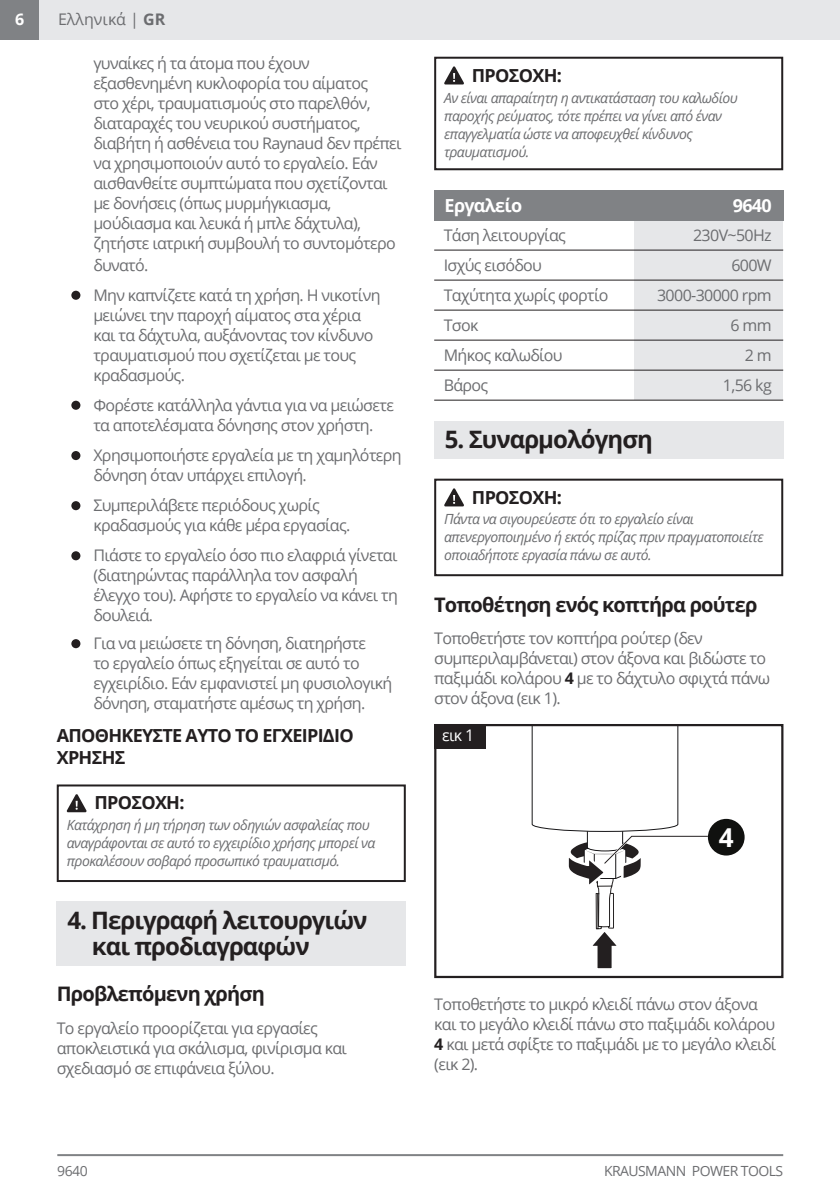
<style>
.page{position:relative;width:840px;height:1191px;background:#fff}
.page>*{position:absolute;margin:0;border:0;box-sizing:border-box;transform-origin:0 0}
.t1{font:700 26px "Open Sans";color:#fff}
.t2{font:700 24px/26px "Open Sans";letter-spacing:-.04em;color:#231f20}
.t3{font:700 20px "Open Sans";letter-spacing:-.04em;color:#231f20}
.t4{font:700 18px/22px "Open Sans";letter-spacing:-.04em;color:#231f20}
.t5{font:700 18px "Open Sans";letter-spacing:-.04em;color:#fff}
.t6{font:16px/20px "Open Sans";letter-spacing:-.04em;color:#6c6d70}
.t7{font:16px "Open Sans";color:#6c6d70}
.t8{font:16px "Open Sans";color:#fff}
.t9{font:700 16px "Open Sans";color:#fff}
.t10{font:italic 14px/18px "Open Sans";letter-spacing:-.04em;color:#6c6d70}
.t11{font:14px "Open Sans";letter-spacing:-.04em;color:#6c6d70}
.s1{font-weight:700}
.s2{font-weight:700;color:#231f20}
</style>
<div class="page">
<div style="left:0;top:0;width:40px;height:40px;background:#808285"></div>
<hr style="left:57px;top:1154px;width:725px;height:2px;background:#808285">
<div style="left:40px;top:0;width:799px;height:40px;background:#e6e7e9"></div>
<div style="left:634px;top:220px;width:148px;height:180px;background:#e6e7e9"></div>
<div style="left:434px;top:190px;width:348px;height:30px;background:#808285"></div>
<hr style="left:434px;top:250px;width:348px;height:1px;background:#231f20">
<hr style="left:434px;top:280px;width:348px;height:1px;background:#231f20">
<hr style="left:434px;top:310px;width:348px;height:1px;background:#231f20">
<hr style="left:434px;top:340px;width:348px;height:1px;background:#231f20">
<hr style="left:434px;top:370px;width:348px;height:1px;background:#231f20">
<hr style="left:434px;top:400px;width:348px;height:1px;background:#231f20">
<div style="left:71px;top:291px;width:9px;height:9px;background:#231f20;border-radius:50%"></div>
<div style="left:71px;top:401px;width:9px;height:9px;background:#231f20;border-radius:50%"></div>
<div style="left:71px;top:451px;width:9px;height:9px;background:#231f20;border-radius:50%"></div>
<div style="left:71px;top:501px;width:9px;height:9px;background:#231f20;border-radius:50%"></div>
<div style="left:71px;top:551px;width:9px;height:9px;background:#231f20;border-radius:50%"></div>
<div style="left:71px;top:639px;width:9px;height:9px;background:#231f20;border-radius:50%"></div>
<div style="left:434px;top:421px;width:348px;height:37px;background:#e6e7e9"></div>
<div style="left:57px;top:902px;width:348px;height:64px;background:#e6e7e9"></div>
<div style="left:57px;top:784px;width:348px;height:98px;border:2px solid #231f20"></div>
<svg style="left:66px;top:794px;width:21px;height:18px"></svg>
<div style="left:434px;top:57px;width:348px;height:113px;border:2px solid #231f20"></div>
<svg style="left:444px;top:66px;width:20px;height:18px"></svg>
<div style="left:434px;top:478px;width:348px;height:98px;border:2px solid #231f20"></div>
<svg style="left:444px;top:488px;width:20px;height:18px"></svg>
<div style="left:434px;top:724px;width:349px;height:254px;border:2px solid #231f20"></div>
<svg style="left:513px;top:725px;width:196px;height:244px"></svg>
<div style="left:707px;top:819px;width:37px;height:36px;background:#10110f;border-radius:50%"></div>
<div style="left:434px;top:724px;width:51px;height:24px;background:#231f20"></div>
<p class="t9" style="left:15px;top:8px;width:11px">6</p>
<p class="t7" style="left:58px;top:8px;width:109px">Ελληνικά | <span class="s1">GR</span></p>
<p class="t6" style="left:93px;top:53px;width:309px">γυναίκες ή τα άτομα που έχουν εξασθενημένη κυκλοφορία του αίματος<br>στο χέρι, τραυματισμούς στο παρελθόν, διαταραχές του νευρικού συστήματος, διαβήτη ή ασθένεια του Raynaud δεν πρέπει να χρησιμοποιούν αυτό το εργαλείο. Εάν αισθανθείτε συμπτώματα που σχετίζονται με δονήσεις (όπως μυρμήγκιασμα, μούδιασμα και λευκά ή μπλε δάχτυλα), ζητήστε ιατρική συμβουλή το συντομότερο</p>
<p class="t6" style="left:93px;top:250px;width:288px;line-height:30px">δυνατό.<br>Μην καπνίζετε κατά τη χρήση. Η νικοτίνη</p>
<p class="t6" style="left:93px;top:305px;width:281px">μειώνει την παροχή αίματος στα χέρια και τα δάχτυλα, αυξάνοντας τον κίνδυνο τραυματισμού που σχετίζεται με τους κραδασμούς.</p>
<p class="t6" style="left:93px;top:395px;width:302px">Φορέστε κατάλληλα γάντια για να μειώσετε τα αποτελέσματα δόνησης στον χρήστη.</p>
<p class="t6" style="left:93px;top:445px;width:310px">Χρησιμοποιήστε εργαλεία με τη χαμηλότερη δόνηση όταν υπάρχει επιλογή.</p>
<p class="t6" style="left:93px;top:495px;width:258px">Συμπεριλάβετε περιόδους χωρίς κραδασμούς για κάθε μέρα εργασίας.</p>
<p class="t6" style="left:93px;top:545px;width:306px">Πιάστε το εργαλείο όσο πιο ελαφριά γίνεται (διατηρώντας παράλληλα τον ασφαλή έλεγχο του). Αφήστε το εργαλείο να κάνει τη δουλειά.</p>
<p class="t6" style="left:93px;top:633px;width:300px">Για να μειώσετε τη δόνηση, διατηρήστε<br>το εργαλείο όπως εξηγείται σε αυτό το εγχειρίδιο. Εάν εμφανιστεί μη φυσιολογική δόνηση, σταματήστε αμέσως τη χρήση.</p>
<p class="t4" style="left:57px;top:724px;width:298px">ΑΠΟΘΗΚΕΥΣΤΕ ΑΥΤΟ ΤΟ ΕΓΧΕΙΡΙΔΙΟ<br>ΧΡΗΣΗΣ</p>
<p class="t4" style="left:94px;top:791px;width:91px">ΠΡΟΣΟΧΗ:</p>
<p class="t10" style="left:67px;top:816px;width:310px">Kατάχρηση ή μη τήρηση των οδηγιών ασφαλείας που αναγράφονται σε αυτό το εγχειρίδιο χρήσης μπορεί να προκαλέσουν σοβαρό προσωπικό τραυματισμό.</p>
<h2 class="t2" style="left:92px;top:907px;width:277px;text-indent:-24px">4. Περιγραφή λειτουργιών και προδιαγραφών</h2>
<p class="t3" style="left:57px;top:980px;width:209px">Προβλεπόμενη χρήση</p>
<p class="t6" style="left:57px;top:1017px;width:291px">Το εργαλείο προορίζεται για εργασίες αποκλειστικά για σκάλισμα, φινίρισμα και σχεδιασμό σε επιφάνεια ξύλου.</p>
<p class="t4" style="left:471px;top:64px;width:91px">ΠΡΟΣΟΧΗ:</p>
<p class="t10" style="left:444px;top:88px;width:295px">Αν είναι απαραίτητη η αντικατάσταση του καλωδίου παροχής ρεύματος, τότε πρέπει να γίνει από έναν επαγγελματία ώστε να αποφευχθεί κίνδυνος τραυματισμού.</p>
<p class="t5" style="left:444px;top:193px;width:79px">Εργαλείο</p>
<p class="t5" style="left:732px;top:193px;width:40px">9640</p>
<p class="t6" style="left:443px;top:220px;width:166px;line-height:30px">Τάση λειτουργίας<br>Ισχύς εισόδου<br>Ταχύτητα χωρίς φορτίο<br>Τσοκ<br>Μήκος καλωδίου<br>Βάρος</p>
<p class="t6" style="left:656px;top:220px;width:116px;line-height:30px;text-align:right">230V~50Hz<br>600W<br>3000-30000 rpm<br>6 mm<br>2 m<br>1,56 kg</p>
<h2 class="t2" style="left:444px;top:426px;width:209px">5. Συναρμολόγηση</h2>
<p class="t4" style="left:471px;top:485px;width:91px">ΠΡΟΣΟΧΗ:</p>
<p class="t10" style="left:444px;top:510px;width:321px">Πάντα να σιγουρεύεστε ότι το εργαλείο είναι απενεργοποιημένο ή εκτός πρίζας πριν πραγματοποιείτε οποιαδήποτε εργασία πάνω σε αυτό.</p>
<p class="t3" style="left:434px;top:590px;width:325px">Τοποθέτηση ενός κοπτήρα ρούτερ</p>
<p class="t6" style="left:434px;top:627px;width:337px">Τοποθετήστε τον κοπτήρα ρούτερ (δεν συμπεριλαμβάνεται) στον άξονα και βιδώστε το παξιμάδι κολάρου <span class="s2">4</span> με το δάχτυλο σφιχτά πάνω στον άξονα (εικ 1).</p>
<p class="t8" style="left:442px;top:724px;width:34px">εικ 1</p>
<h1 class="t1" style="left:718px;top:819px;width:16px">4</h1>
<p class="t6" style="left:434px;top:994px;width:343px">Τοποθετήστε το μικρό κλειδί πάνω στον άξονα και το μεγάλο κλειδί πάνω στο παξιμάδι κολάρου <span class="s2">4</span> και μετά σφίξτε το παξιμάδι με το μεγάλο κλειδί (εικ 2).</p>
<p class="t11" style="left:57px;top:1161px;width:32px">9640</p>
<p class="t11" style="left:603px;top:1161px;width:181px">KRAUSMANN POWER TOOLS</p>
</div>
